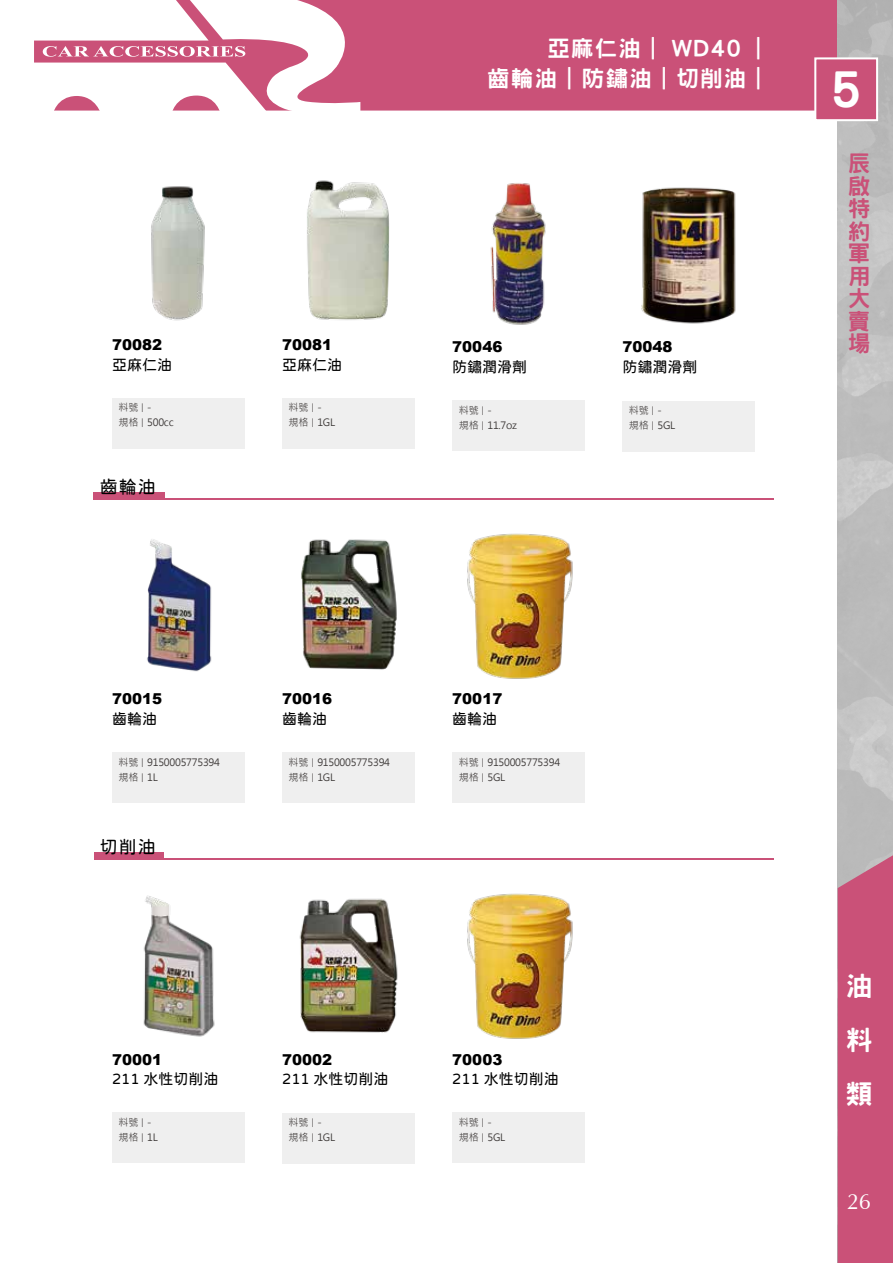
<style>
.page{position:relative;width:893px;height:1263px;background:#fff}
.page>*{position:absolute;margin:0;border:0;box-sizing:border-box;transform-origin:0 0}
.t1{font:800 48.6px "Han Wang Hei";color:#fff}
.t2{font:800 27px/54px "Han Wang Hei";color:#fff;text-align:justify}
.t3{font:800 22.5px/30px "Han Wang Hei";letter-spacing:.05em;color:#fff;text-align:right}
.t4{font:800 22.5px/22.5px "Han Wang Hei";color:#ca5178;text-align:justify}
.t5{font:22.05px "Zapf Humanist 601 BT";color:#fff}
.t6{font:18px "jf openhuninn 1.0";letter-spacing:.05em;color:#000}
.t7{font:15px "jf openhuninn 1.0";color:#000}
.t8{font:900 15px "Arial";color:#000}
.t9{font:10.05px/15px "Microsoft Jheng Hei";letter-spacing:-.025em;color:#3e3a39}
.s1{font-size:8.1px}
</style>
<div class="page">
<div style="left:112px;top:398px;width:133px;height:51px;background:#efefef"></div>
<img style="left:151px;top:186px;width:54px;height:135px">
<div style="left:112px;top:752px;width:133px;height:51px;background:#efefef"></div>
<div style="left:282px;top:752px;width:133px;height:51px;background:#efefef"></div>
<div style="left:94px;top:492px;width:71px;height:8px;background:#ca5178"></div>
<hr style="left:145px;top:498px;width:629px;height:2px;background:#ca5178">
<img style="left:147px;top:539px;width:65px;height:133px">
<img style="left:301px;top:539px;width:96px;height:131px">
<div style="left:94px;top:852px;width:69px;height:8px;background:#ca5178"></div>
<hr style="left:162px;top:858px;width:612px;height:2px;background:#ca5178">
<img style="left:143px;top:895px;width:72px;height:142px">
<img style="left:299px;top:898px;width:99px;height:135px">
<div style="left:112px;top:1112px;width:133px;height:51px;background:#efefef"></div>
<div style="left:282px;top:1113px;width:133px;height:51px;background:#efefef"></div>
<div style="left:452px;top:1112px;width:133px;height:51px;background:#efefef"></div>
<img style="left:467px;top:893px;width:106px;height:146px">
<div style="left:452px;top:752px;width:133px;height:51px;background:#efefef"></div>
<img style="left:467px;top:533px;width:106px;height:146px">
<div style="left:282px;top:398px;width:133px;height:51px;background:#efefef"></div>
<img style="left:307px;top:180px;width:83px;height:140px">
<img style="left:490px;top:183px;width:56px;height:142px">
<img style="left:641px;top:187px;width:95px;height:137px">
<div style="left:452px;top:400px;width:133px;height:51px;background:#efefef"></div>
<div style="left:622px;top:401px;width:133px;height:51px;background:#efefef"></div>
<div style="left:366px;top:0;width:472px;height:111px;background:#ca5178"></div>
<svg style="left:34px;top:0;width:332px;height:111px"></svg>
<div style="left:838px;top:855px;width:55px;height:408px;background:#ca5178"></div>
<div style="left:815px;top:58px;width:62px;height:62px;background:#ca5178"></div>
<div style="left:814px;top:57px;width:64px;height:64px;border:2px solid #fff"></div>
<h3 class="t8" style="left:112px;top:334px;width:52px">70082</h3>
<h3 class="t7" style="left:112px;top:355px;width:61px">亞麻仁油</h3>
<p class="t9" style="left:118px;top:400px;width:57px">料號<span class="s1">｜</span>-<br>規格<span class="s1">｜</span>500cc</p>
<h3 class="t6" style="left:100px;top:475px;width:57px">齒輪油</h3>
<h3 class="t8" style="left:282px;top:334px;width:52px">70081</h3>
<h3 class="t7" style="left:282px;top:355px;width:61px">亞麻仁油</h3>
<p class="t9" style="left:289px;top:400px;width:48px">料號<span class="s1">｜</span>-<br>規格<span class="s1">｜</span>1GL</p>
<h3 class="t3" style="left:487px;top:34px;width:284px">亞麻仁油｜ WD40 ｜<br>齒輪油｜防鏽油｜切削油｜</h3>
<h3 class="t8" style="left:452px;top:336px;width:52px">70046</h3>
<h3 class="t7" style="left:452px;top:357px;width:76px">防鏽潤滑劑</h3>
<h3 class="t8" style="left:622px;top:336px;width:52px">70048</h3>
<h3 class="t7" style="left:622px;top:357px;width:76px">防鏽潤滑劑</h3>
<p class="t9" style="left:459px;top:403px;width:60px">料號<span class="s1">｜</span>-<br>規格<span class="s1">｜</span>11.7oz</p>
<p class="t9" style="left:629px;top:403px;width:48px">料號<span class="s1">｜</span>-<br>規格<span class="s1">｜</span>5GL</p>
<h1 class="t1" style="left:831px;top:64px;width:32px">5</h1>
<h3 class="t4" style="left:848px;top:152px;width:23px">辰啟特約軍用大賣場</h3>
<h3 class="t8" style="left:112px;top:688px;width:52px">70015</h3>
<h3 class="t8" style="left:282px;top:688px;width:52px">70016</h3>
<h3 class="t8" style="left:452px;top:688px;width:52px">70017</h3>
<h3 class="t7" style="left:112px;top:709px;width:46px">齒輪油</h3>
<p class="t9" style="left:118px;top:754px;width:103px">料號<span class="s1">｜</span>9150005775394規格<span class="s1">｜</span>1L</p>
<h3 class="t7" style="left:282px;top:709px;width:46px">齒輪油</h3>
<p class="t9" style="left:289px;top:754px;width:103px">料號<span class="s1">｜</span>9150005775394規格<span class="s1">｜</span>1GL</p>
<h3 class="t7" style="left:452px;top:709px;width:46px">齒輪油</h3>
<p class="t9" style="left:459px;top:754px;width:103px">料號<span class="s1">｜</span>9150005775394規格<span class="s1">｜</span>5GL</p>
<h3 class="t6" style="left:100px;top:835px;width:57px">切削油</h3>
<h3 class="t8" style="left:112px;top:1048px;width:52px">70001</h3>
<h3 class="t8" style="left:282px;top:1048px;width:52px">70002</h3>
<h3 class="t8" style="left:452px;top:1048px;width:52px">70003</h3>
<h3 class="t7" style="left:112px;top:1069px;width:108px">211 水性切削油</h3>
<h3 class="t7" style="left:282px;top:1069px;width:108px">211 水性切削油</h3>
<p class="t9" style="left:118px;top:1115px;width:41px">料號<span class="s1">｜</span>-規格<span class="s1">｜</span>1L</p>
<p class="t9" style="left:289px;top:1115px;width:48px">料號<span class="s1">｜</span>-<br>規格<span class="s1">｜</span>1GL</p>
<h3 class="t7" style="left:452px;top:1069px;width:108px">211 水性切削油</h3>
<p class="t9" style="left:459px;top:1115px;width:48px">料號<span class="s1">｜</span>-<br>規格<span class="s1">｜</span>5GL</p>
<h2 class="t2" style="left:845px;top:959px;width:28px">油料類</h2>
<h3 class="t5" style="left:847px;top:1188px;width:26px">26</h3>
</div>
